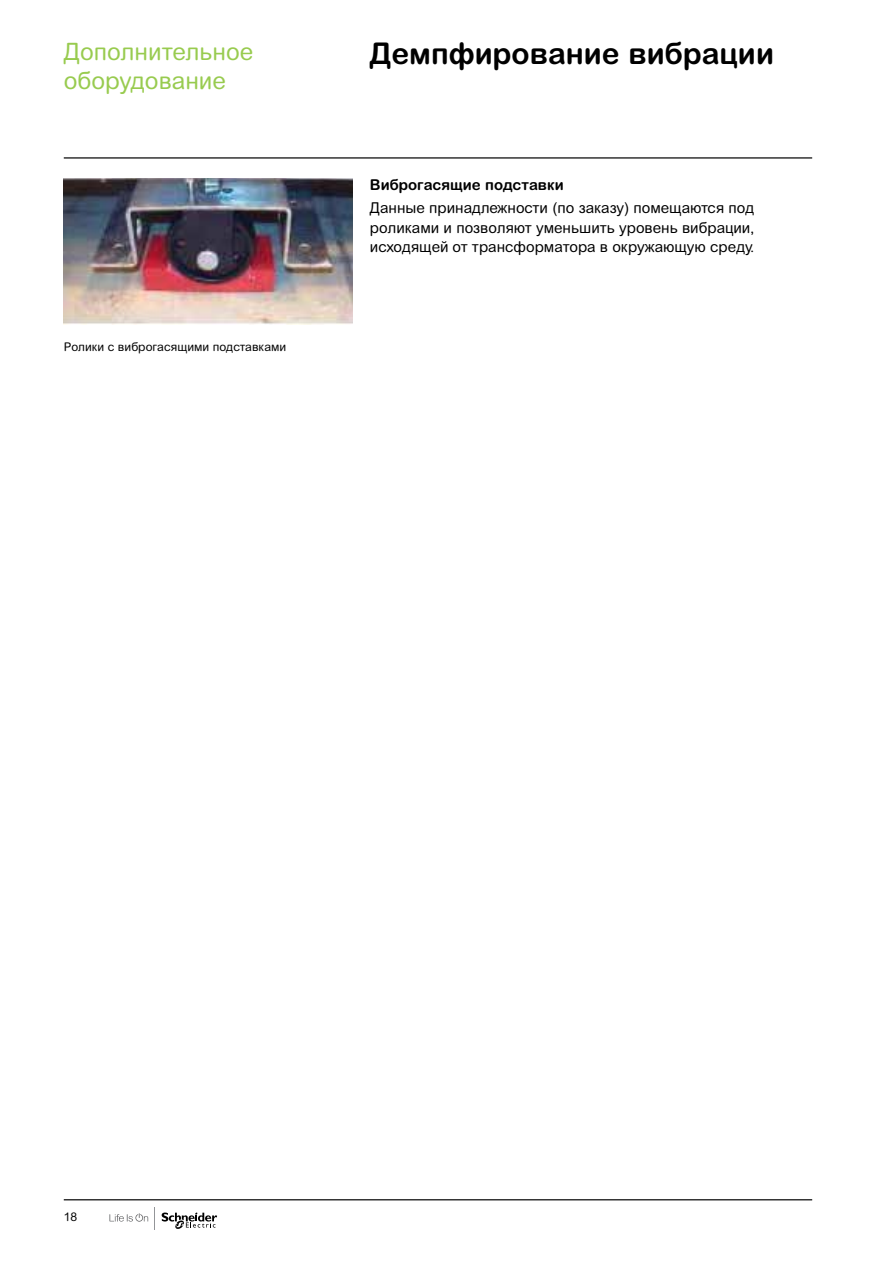
<style>
.page{position:relative;width:893px;height:1263px;background:#fff}
.page>*{position:absolute;margin:0;border:0;box-sizing:border-box;transform-origin:0 0}
.t1{font:700 30px "Arial Rounded MT Pro Cyr";color:#000}
.t2{font:24px/28.8px "Arial Rounded MT Pro Cyr";color:#98cb4f}
.t3{font:15px/19.5px "Arial Rounded MT Pro Cyr";color:#000;text-align:justify}
.t4{font:700 15px "Arial Rounded MT Pro Cyr";color:#000}
.t5{font:12px "Arial Rounded MT Pro Cyr";color:#000}
</style>
<div class="page">
<hr style="left:64px;top:157px;width:748px;height:2px;background:#000">
<hr style="left:64px;top:1199px;width:748px;height:1px;background:#000">
<svg style="left:109px;top:1213px;width:39px;height:8px"></svg>
<svg style="left:162px;top:1212px;width:55px;height:17px"></svg>
<img style="left:64px;top:179px;width:289px;height:145px">
<h2 class="t2" style="left:64px;top:38px;width:191px">Дополнительное оборудование</h2>
<p class="t5" style="left:64px;top:340px;width:224px">Ролики с виброгасящими подставками</p>
<h1 class="t1" style="left:370px;top:36px;width:406px">Демпфирование вибрации</h1>
<p class="t4" style="left:370px;top:175px;width:195px">Виброгасящие подставки</p>
<p class="t3" style="left:370px;top:199px;width:386px">Данные принадлежности (по заказу) помещаются под роликами и позволяют уменьшить уровень вибрации, исходящей от трансформатора в окружающую среду.</p>
<p class="t5" style="left:64px;top:1209px;width:15px">18</p>
</div>
